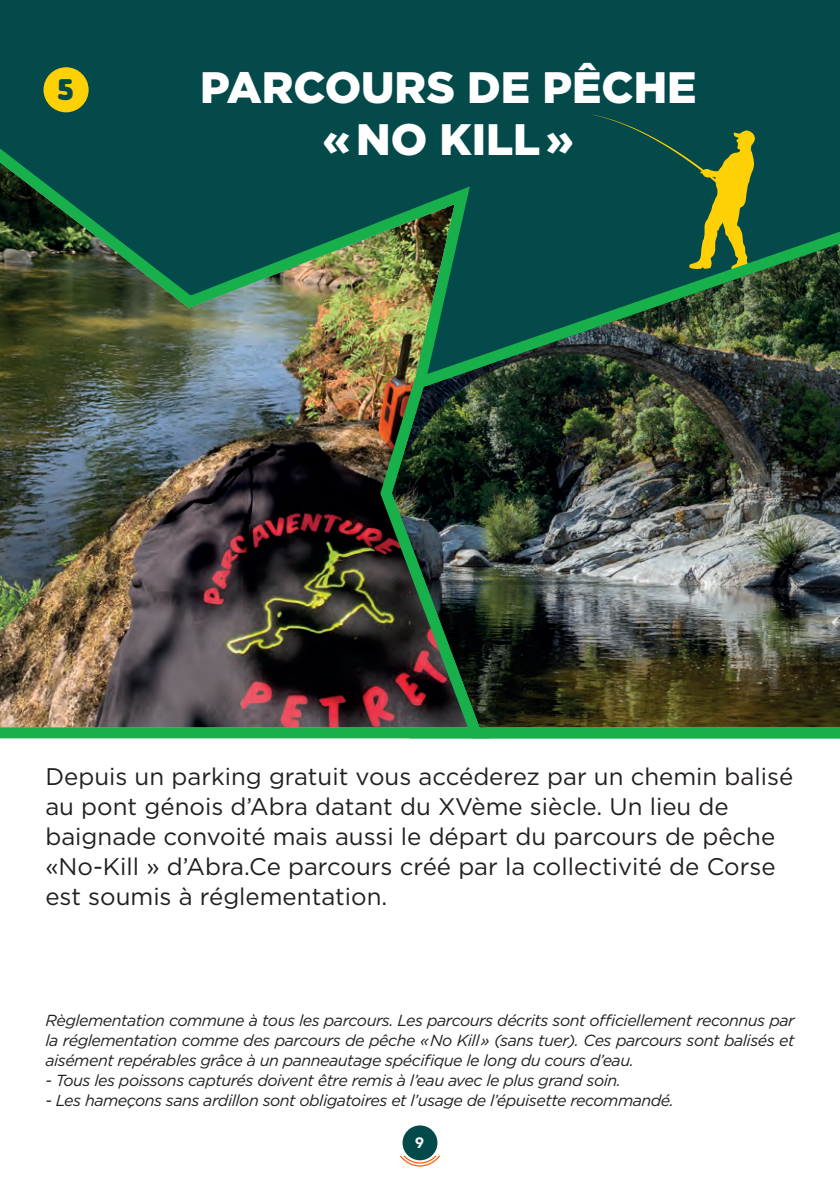
<style>
.page{position:relative;width:840px;height:1191px;background:#fff}
.page>*{position:absolute;margin:0;border:0;box-sizing:border-box;transform-origin:0 0}
.t1{font:900 44px/52px "Gotham";color:#fff;text-align:center}
.t2{font:31.6px "Insaniburger";color:#044a4b}
.t3{font:24px/30px "Gotham";color:#231f20}
.t4{font:italic 16px/20px "Gotham";letter-spacing:-.03em;color:#231f20;text-align:justify}
.t5{font:700 15px "Intro";color:#fff}
</style>
<div class="page">
<div style="left:0;top:0;width:839px;height:402px;background:#044a4b"></div>
<svg style="left:594px;top:115px;width:160px;height:93px"></svg>
<img style="left:0;top:70px;width:470px;height:1097px">
<img style="left:372px;top:208px;width:467px;height:539px">
<div style="left:43px;top:67px;width:46px;height:45px;background:#fed006;border-radius:50%"></div>
<div style="left:402px;top:1125px;width:35px;height:35px;background:#044a4b;border-radius:50%"></div>
<svg style="left:399px;top:1155px;width:41px;height:11px"></svg>
<h2 class="t2" style="left:57px;top:72px;width:18px">5</h2>
<h1 class="t1" style="left:200px;top:60px;width:497px">PARCOURS DE PÊCHE «NO KILL»</h1>
<p class="t3" style="left:45px;top:761px;width:749px">Depuis un parking gratuit vous accéderez par un chemin balisé au pont génois d’Abra datant du XVème siècle. Un lieu de baignade convoité mais aussi le départ du parcours de pêche «No-Kill » d’Abra.Ce parcours créé par la collectivité de Corse est soumis à réglementation.</p>
<p class="t4" style="left:45px;top:1010px;width:750px">Règlementation commune à tous les parcours. Les parcours décrits sont officiellement reconnus par la réglementation comme des parcours de pêche « No Kill » (sans tuer). Ces parcours sont balisés et aisément repérables grâce à un panneautage spécifique le long du cours d’eau.</p>
<p class="t4" style="left:45px;top:1070px;width:576px">- Tous les poissons capturés doivent être remis à l’eau avec le plus grand soin.</p>
<p class="t4" style="left:45px;top:1090px;width:629px">- Les hameçons sans ardillon sont obligatoires et l’usage de l’épuisette recommandé.</p>
<p class="t5" style="left:415px;top:1133px;width:11px">9</p>
</div>
